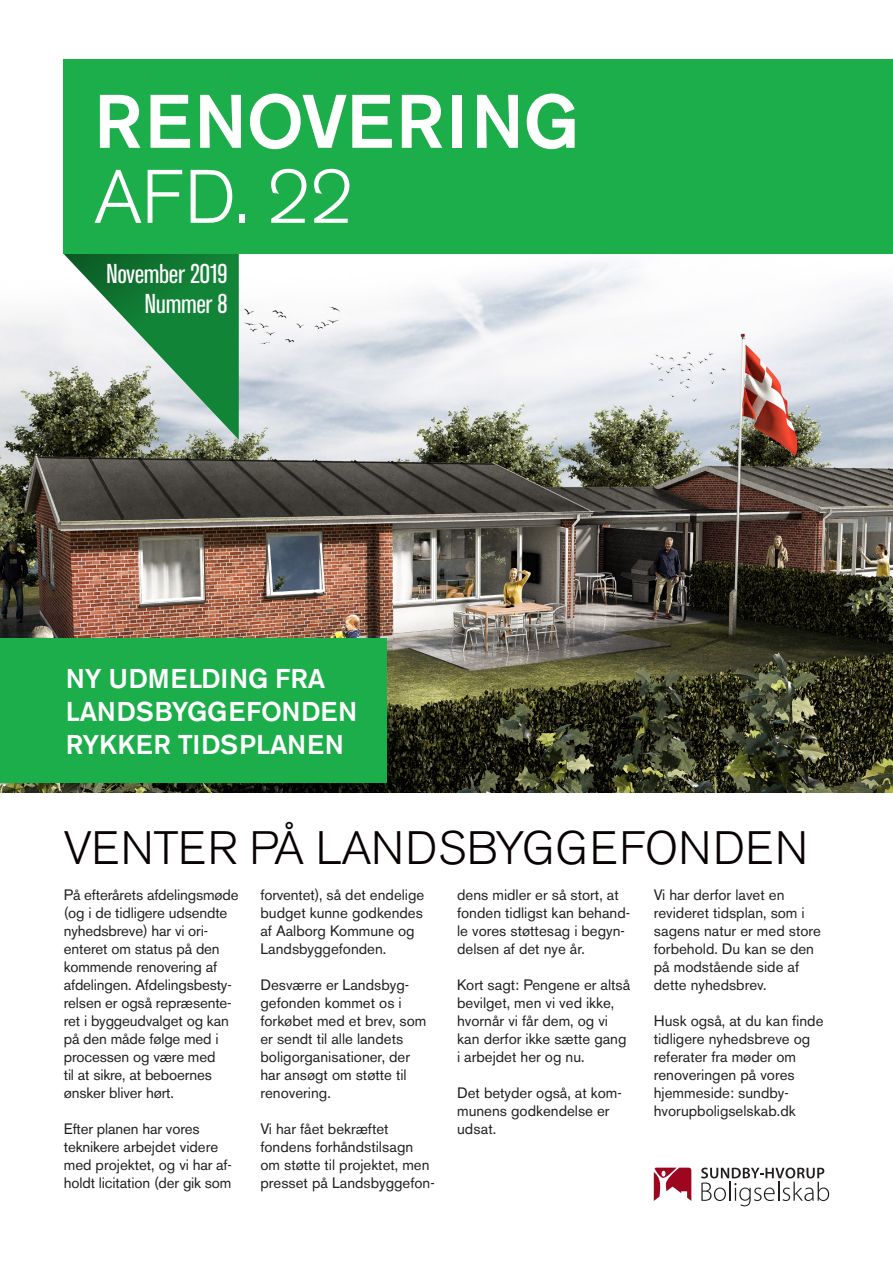
<style>
.page{position:relative;width:893px;height:1263px;background:#fff}
.page>*{position:absolute;margin:0;border:0;box-sizing:border-box;transform-origin:0 0}
.t1{font:500 75px "Akzidenz Grotesk BE";letter-spacing:.03em;color:#fff}
.t2{font:300 75px "Akzidenz Grotesk BE";color:#fff}
.Rubrik{font:300 46.5px "Akzidenz Grotesk BE";letter-spacing:.01em;color:#080302}
.t3{font:500 27px/33px "Akzidenz Grotesk BE";letter-spacing:-.01em;color:#fff}
.t4{font:condensed 27px "Akzidenz Grotesk BE";letter-spacing:-.015em;color:#fff}
.BT{font:15px/18px "Akzidenz Grotesk BE";color:#231f20}
</style>
<div class="page">
<img style="left:0;top:230px;width:893px;height:562px">
<svg style="left:701px;top:1167px;width:128px;height:39px"></svg>
<svg style="left:654px;top:1167px;width:37px;height:34px"></svg>
<svg style="left:64px;top:254px;width:175px;height:186px"></svg>
<div style="left:64px;top:60px;width:829px;height:194px;background:#1cae4b"></div>
<div style="left:0;top:639px;width:387px;height:144px;background:#1cae4b"></div>
<p class="t1" style="left:94px;top:76px;width:487px">RENOVERING</p>
<p class="t2" style="left:94px;top:155px;width:261px">AFD. 22</p>
<p class="t4" style="left:106px;top:258px;width:123px">November 2019</p>
<p class="t4" style="left:145px;top:288px;width:85px">Nummer 8</p>
<p class="t3" style="left:66px;top:661px;width:293px">NY UDMELDING FRA<br>LANDSBYGGEFONDEN<br>RYKKER TIDSPLANEN</p>
<p class="Rubrik" style="left:64px;top:822px;width:746px">VENTER PÅ LANDSBYGGEFONDEN</p>
<p class="BT" style="left:64px;top:886px;width:176px">På efterårets afdelingsmøde (og i de tidligere udsendte nyhedsbreve) har vi ori&shy;enteret om status på den kommende renovering af afdelingen. Afdelingsbesty&shy;relsen er også repræsente&shy;ret i byggeudvalget og kan på den måde følge med i processen og være med<br>til at sikre, at beboernes ønsker bliver hørt.</p>
<p class="BT" style="left:64px;top:1120px;width:170px">Efter planen har vores teknikere arbejdet videre med projektet, og vi har af&shy;holdt licitation (der gik som</p>
<p class="BT" style="left:260px;top:886px;width:165px">forventet), så det endelige budget kunne godkendes af Aalborg Kommune og<br>Landsbyggefonden.</p>
<p class="BT" style="left:260px;top:976px;width:167px">Desværre er Landsbyg&shy;gefonden kommet os i forkøbet med et brev, som er sendt til alle landets boligorganisationer, der har ansøgt om støtte til renovering.</p>
<p class="BT" style="left:260px;top:1120px;width:176px">Vi har fået bekræftet fondens forhåndstilsagn om støtte til projektet, men presset på Landsbyggefon-</p>
<p class="BT" style="left:457px;top:886px;width:175px">dens midler er så stort, at fonden tidligst kan behand&shy;le vores støttesag i begyn&shy;delsen af det nye år.</p>
<p class="BT" style="left:457px;top:976px;width:175px">Kort sagt: Pengene er altså bevilget, men vi ved ikke, hvornår vi får dem, og vi kan derfor ikke sætte gang i arbejdet her og nu.</p>
<p class="BT" style="left:457px;top:1084px;width:166px">Det betyder også, at kom&shy;munens godkendelse er udsat.</p>
<p class="BT" style="left:654px;top:886px;width:169px">Vi har derfor lavet en revideret tidsplan, som i sagens natur er med store forbehold. Du kan se den på modstående side af dette nyhedsbrev.</p>
<p class="BT" style="left:654px;top:1012px;width:171px">Husk også, at du kan finde tidligere nyhedsbreve og referater fra møder om renoveringen på vores hjemmeside: sundby&shy;hvorupboligselskab.dk</p>
</div>
